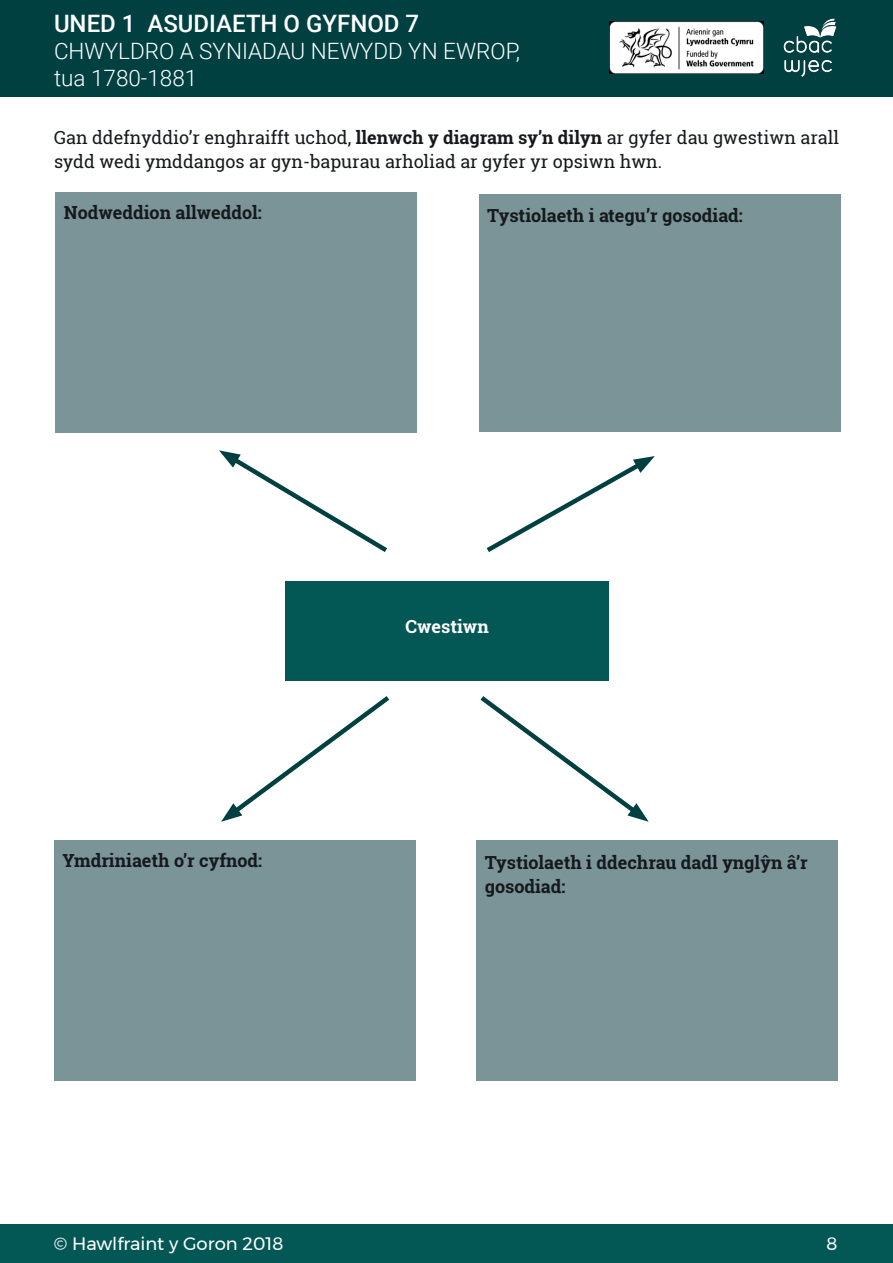
<style>
.page{position:relative;width:893px;height:1263px;background:#fff}
.page>*{position:absolute;margin:0;border:0;box-sizing:border-box;transform-origin:0 0}
.t1{font:500 24px "Roboto";color:#fff}
.t2{font:300 22.5px/27px "Roboto";color:#fff}
.Paragraph_text{font:18px/24px "Roboto Slab";color:#15191c}
.Paragraph_text-2{font:700 18px/24px "Roboto Slab";color:#15191c}
.t3{font:18px "Montserrat";color:#fff}
.Paragraph_text-3{font:700 18px "Roboto Slab";color:#fff}
.s1{font-weight:700}
</style>
<div class="page">
<div style="left:0;top:0;width:893px;height:96px;background:#004040"></div>
<div style="left:0;top:1224px;width:893px;height:39px;background:#035755"></div>
<img style="left:783px;top:19px;width:54px;height:57px">
<img style="left:609px;top:21px;width:154px;height:52px">
<div style="left:286px;top:582px;width:323px;height:99px;background:#035755"></div>
<svg style="left:480px;top:696px;width:169px;height:126px"></svg>
<svg style="left:221px;top:696px;width:169px;height:126px"></svg>
<div style="left:55px;top:192px;width:362px;height:240px;background:#7a9497"></div>
<div style="left:479px;top:195px;width:361px;height:237px;background:#7a9497"></div>
<div style="left:476px;top:840px;width:362px;height:240px;background:#7a9497"></div>
<div style="left:54px;top:840px;width:361px;height:240px;background:#7a9497"></div>
<svg style="left:486px;top:456px;width:169px;height:96px"></svg>
<svg style="left:219px;top:450px;width:168px;height:102px"></svg>
<h1 class="t1" style="left:54px;top:6px;width:367px">UNED 1 ASUDIAETH O GYFNOD 7</h1>
<p class="t2" style="left:54px;top:36px;width:468px">CHWYLDRO A SYNIADAU NEWYDD YN EWROP, tua 1780-1881</p>
<p class="Paragraph_text" style="left:54px;top:125px;width:786px">Gan ddefnyddio’r enghraifft uchod, <span class="s1">llenwch y diagram sy’n dilyn</span> ar gyfer dau gwestiwn arall sydd wedi ymddangos ar gyn-bapurau arholiad ar gyfer yr opsiwn hwn.</p>
<p class="Paragraph_text-2" style="left:64px;top:201px;width:200px">Nodweddion allweddol:</p>
<p class="Paragraph_text-2" style="left:487px;top:203px;width:257px">Tystiolaeth i ategu’r gosodiad:</p>
<p class="Paragraph_text-2" style="left:63px;top:849px;width:201px">Ymdriniaeth o’r cyfnod:</p>
<p class="Paragraph_text-3" style="left:405px;top:614px;width:85px">Cwestiwn</p>
<p class="Paragraph_text-2" style="left:485px;top:850px;width:324px">Tystiolaeth i ddechrau dadl ynglŷn â’r gosodiad:</p>
<p class="t3" style="left:54px;top:1230px;width:231px">© Hawlfraint y Goron 2018</p>
<p class="t3" style="left:826px;top:1230px;width:13px">8</p>
</div>
